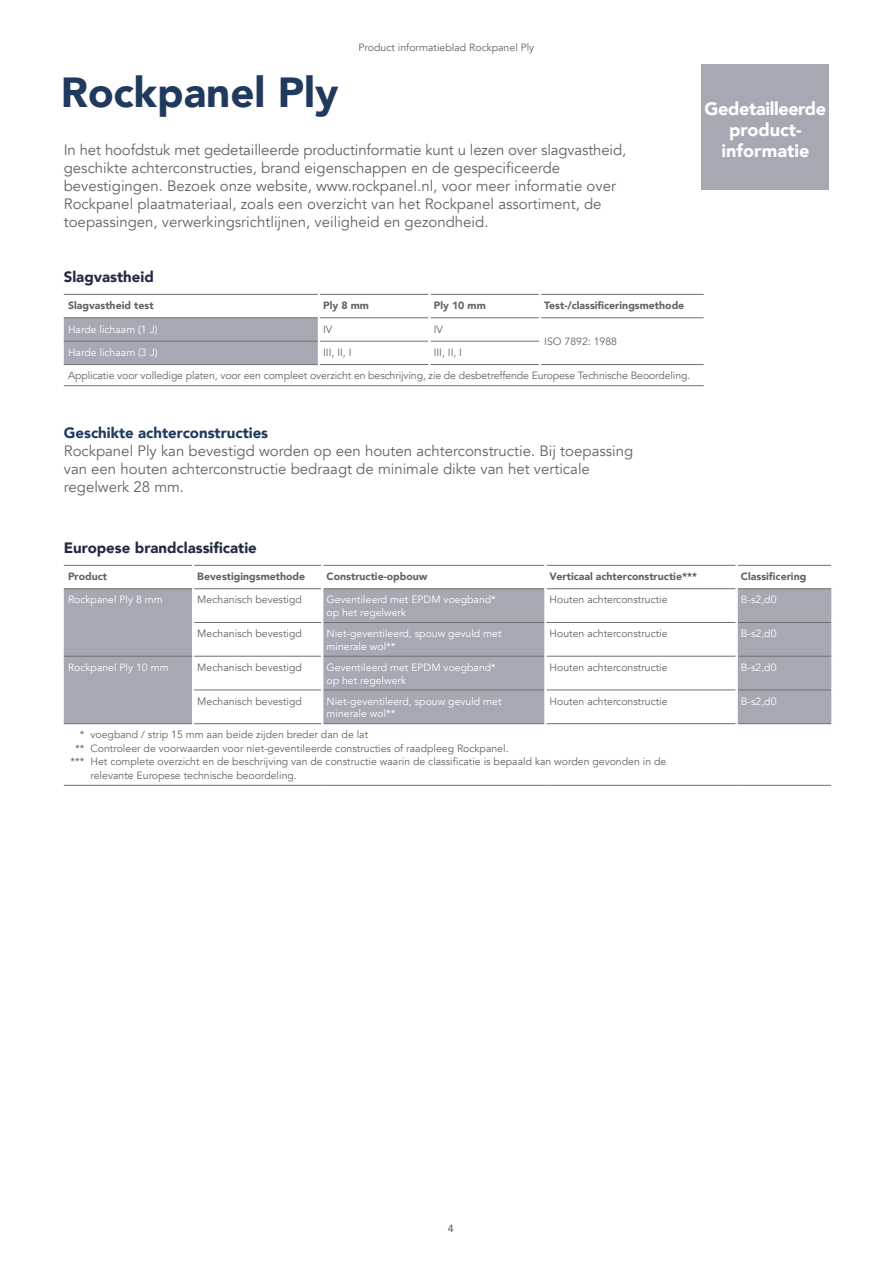
<style>
.page{position:relative;width:893px;height:1263px;background:#fff}
.page>*{position:absolute;margin:0;border:0;box-sizing:border-box;transform-origin:0 0}
.t1{font:900 42px "Avenir";color:#203a5d}
.t2{font:900 18px/21px "Avenir";letter-spacing:-.01em;color:#fff;text-align:center}
.t3{font:15px/18px "Avenir";color:#646363}
.t4{font:900 15px "Avenir";color:#222944}
.t5{font:900 15px "Avenir";color:#203a5d}
.t6{font:10.5px "Avenir";color:#646363}
.t7{font:10.5px/12.6px "Avenir";color:#fff}
.t8{font:900 10.5px "Avenir";color:#646363}
.t9{font:500 10.5px "Avenir";color:#646363}
</style>
<div class="page">
<div style="left:702px;top:64px;width:127px;height:125px;background:#a6a9b4"></div>
<div style="left:64px;top:318px;width:254px;height:46px;background:#a6a9b4"></div>
<hr style="left:64px;top:294px;width:254px;height:1px;background:#706f6f">
<hr style="left:320px;top:294px;width:108px;height:1px;background:#706f6f">
<hr style="left:431px;top:294px;width:108px;height:1px;background:#706f6f">
<hr style="left:541px;top:294px;width:163px;height:1px;background:#706f6f">
<hr style="left:64px;top:317px;width:254px;height:1px;background:#706f6f">
<hr style="left:320px;top:317px;width:108px;height:1px;background:#706f6f">
<hr style="left:431px;top:317px;width:108px;height:1px;background:#706f6f">
<hr style="left:541px;top:317px;width:163px;height:1px;background:#706f6f">
<hr style="left:64px;top:341px;width:254px;height:1px;background:#706f6f">
<hr style="left:320px;top:341px;width:108px;height:1px;background:#706f6f">
<hr style="left:431px;top:341px;width:108px;height:1px;background:#706f6f">
<hr style="left:64px;top:364px;width:254px;height:1px;background:#706f6f">
<hr style="left:64px;top:385px;width:255px;height:1px;background:#706f6f">
<hr style="left:319px;top:385px;width:110px;height:1px;background:#706f6f">
<hr style="left:429px;top:385px;width:111px;height:1px;background:#706f6f">
<hr style="left:540px;top:385px;width:164px;height:1px;background:#706f6f">
<hr style="left:320px;top:364px;width:108px;height:1px;background:#706f6f">
<hr style="left:431px;top:364px;width:108px;height:1px;background:#706f6f">
<hr style="left:541px;top:364px;width:163px;height:1px;background:#706f6f">
<svg style="left:64px;top:589px;width:767px;height:134px;fill:#a6a9b4"></svg>
<hr style="left:64px;top:565px;width:128px;height:1px;background:#706f6f">
<hr style="left:194px;top:565px;width:127px;height:1px;background:#706f6f">
<hr style="left:323px;top:565px;width:221px;height:1px;background:#706f6f">
<hr style="left:546px;top:565px;width:190px;height:1px;background:#706f6f">
<hr style="left:738px;top:565px;width:93px;height:1px;background:#706f6f">
<hr style="left:64px;top:588px;width:128px;height:1px;background:#706f6f">
<hr style="left:323px;top:588px;width:221px;height:1px;background:#706f6f">
<hr style="left:738px;top:588px;width:93px;height:1px;background:#706f6f">
<hr style="left:64px;top:656px;width:128px;height:1px;background:#706f6f">
<hr style="left:323px;top:656px;width:221px;height:1px;background:#706f6f">
<hr style="left:194px;top:588px;width:127px;height:1px;background:#706f6f">
<hr style="left:546px;top:588px;width:190px;height:1px;background:#706f6f">
<hr style="left:323px;top:622px;width:221px;height:1px;background:#706f6f">
<hr style="left:738px;top:622px;width:93px;height:1px;background:#706f6f">
<hr style="left:323px;top:690px;width:221px;height:1px;background:#706f6f">
<hr style="left:194px;top:656px;width:127px;height:1px;background:#706f6f">
<hr style="left:546px;top:656px;width:190px;height:1px;background:#706f6f">
<hr style="left:194px;top:622px;width:127px;height:1px;background:#706f6f">
<hr style="left:546px;top:622px;width:190px;height:1px;background:#706f6f">
<hr style="left:194px;top:690px;width:127px;height:1px;background:#706f6f">
<hr style="left:546px;top:690px;width:190px;height:1px;background:#706f6f">
<hr style="left:194px;top:723px;width:127px;height:1px;background:#706f6f">
<hr style="left:546px;top:723px;width:190px;height:1px;background:#706f6f">
<hr style="left:323px;top:723px;width:221px;height:1px;background:#706f6f">
<hr style="left:738px;top:656px;width:93px;height:1px;background:#706f6f">
<hr style="left:738px;top:690px;width:93px;height:1px;background:#706f6f">
<hr style="left:64px;top:723px;width:128px;height:1px;background:#706f6f">
<hr style="left:738px;top:723px;width:93px;height:1px;background:#706f6f">
<hr style="left:64px;top:785px;width:129px;height:1px;background:#706f6f">
<hr style="left:193px;top:785px;width:129px;height:1px;background:#706f6f">
<hr style="left:322px;top:785px;width:223px;height:1px;background:#706f6f">
<hr style="left:545px;top:785px;width:192px;height:1px;background:#706f6f">
<hr style="left:737px;top:785px;width:94px;height:1px;background:#706f6f">
<hr style="left:192px;top:589px;width:2px;height:33px;background:#fff">
<hr style="left:321px;top:589px;width:2px;height:33px;background:#fff">
<hr style="left:544px;top:589px;width:2px;height:33px;background:#fff">
<hr style="left:736px;top:589px;width:2px;height:33px;background:#fff">
<hr style="left:192px;top:622px;width:2px;height:34px;background:#fff">
<hr style="left:321px;top:622px;width:2px;height:34px;background:#fff">
<hr style="left:544px;top:622px;width:2px;height:34px;background:#fff">
<hr style="left:736px;top:622px;width:2px;height:34px;background:#fff">
<hr style="left:192px;top:656px;width:2px;height:34px;background:#fff">
<hr style="left:321px;top:656px;width:2px;height:34px;background:#fff">
<hr style="left:544px;top:656px;width:2px;height:34px;background:#fff">
<hr style="left:192px;top:690px;width:2px;height:34px;background:#fff">
<hr style="left:321px;top:690px;width:2px;height:34px;background:#fff">
<hr style="left:544px;top:690px;width:2px;height:34px;background:#fff">
<hr style="left:736px;top:656px;width:2px;height:34px;background:#fff">
<hr style="left:736px;top:690px;width:2px;height:34px;background:#fff">
<h1 class="t1" style="left:61px;top:56px;width:279px">Rockpanel Ply</h1>
<p class="t6" style="left:359px;top:41px;width:177px">Product informatieblad Rockpanel Ply</p>
<h2 class="t2" style="left:705px;top:97px;width:123px">Gedetailleerde product-</h2>
<h3 class="t3" style="left:64px;top:141px;width:564px">In het hoofdstuk met gedetailleerde productinformatie kunt u lezen over slagvastheid,</h3>
<h2 class="t2" style="left:721px;top:139px;width:89px">informatie</h2>
<p class="t3" style="left:64px;top:159px;width:554px">geschikte achterconstructies, brand eigenschappen en de gespecificeerde bevestigingen. Bezoek onze website, www.rockpanel.nl, voor meer informatie over Rockpanel plaatmateriaal, zoals een overzicht van het Rockpanel assortiment, de toepassingen, verwerkingsrichtlijnen, veiligheid en gezondheid.</p>
<h3 class="t4" style="left:64px;top:264px;width:92px">Slagvastheid</h3>
<p class="t8" style="left:68px;top:296px;width:87px">Slagvastheid test</p>
<p class="t8" style="left:323px;top:296px;width:47px">Ply 8 mm</p>
<p class="t8" style="left:434px;top:296px;width:54px">Ply 10 mm</p>
<p class="t8" style="left:544px;top:296px;width:142px">Test-/classificeringsmethode</p>
<p class="t7" style="left:68px;top:323px;width:91px">Harde lichaam (1 J)</p>
<p class="t6" style="left:323px;top:323px;width:11px">IV</p>
<p class="t6" style="left:434px;top:323px;width:11px">IV</p>
<p class="t6" style="left:544px;top:335px;width:74px">ISO 7892: 1988</p>
<p class="t7" style="left:68px;top:346px;width:91px">Harde lichaam (3 J)</p>
<p class="t6" style="left:323px;top:346px;width:30px">III, II, I</p>
<p class="t6" style="left:434px;top:346px;width:30px">III, II, I</p>
<p class="t6" style="left:68px;top:369px;width:624px">Applicatie voor volledige platen, voor een compleet overzicht en beschrijving, zie de desbetreffende Europese Technische Beoordeling.</p>
<h3 class="t5" style="left:64px;top:420px;width:206px">Geschikte achterconstructies</h3>
<h3 class="t3" style="left:64px;top:442px;width:571px">Rockpanel Ply kan bevestigd worden op een houten achterconstructie. Bij toepassing van een houten achterconstructie bedraagt de minimale dikte van het verticale regelwerk 28 mm.</h3>
<h3 class="t4" style="left:64px;top:534px;width:195px">Europese brandclassificatie</h3>
<p class="t8" style="left:68px;top:567px;width:41px">Product</p>
<p class="t8" style="left:197px;top:567px;width:109px">Bevestigingsmethode</p>
<p class="t8" style="left:327px;top:567px;width:103px">Constructie-opbouw</p>
<p class="t8" style="left:550px;top:567px;width:149px">Verticaal achterconstructie***</p>
<p class="t8" style="left:741px;top:567px;width:67px">Classificering</p>
<p class="t7" style="left:68px;top:594px;width:96px">Rockpanel Ply 8 mm</p>
<p class="t6" style="left:197px;top:594px;width:106px">Mechanisch bevestigd</p>
<p class="t7" style="left:327px;top:594px;width:171px">Geventileerd met EPDM voegband* op het regelwerk</p>
<p class="t6" style="left:550px;top:594px;width:120px">Houten achterconstructie</p>
<p class="t7" style="left:741px;top:594px;width:37px">B-s2,d0</p>
<p class="t6" style="left:197px;top:627px;width:106px">Mechanisch bevestigd</p>
<p class="t7" style="left:327px;top:627px;width:176px">Niet-geventileerd, spouw gevuld met minerale wol**</p>
<p class="t6" style="left:550px;top:627px;width:120px">Houten achterconstructie</p>
<p class="t7" style="left:741px;top:627px;width:37px">B-s2,d0</p>
<p class="t7" style="left:68px;top:661px;width:102px">Rockpanel Ply 10 mm</p>
<p class="t6" style="left:197px;top:661px;width:106px">Mechanisch bevestigd</p>
<p class="t7" style="left:327px;top:661px;width:171px">Geventileerd met EPDM voegband* op het regelwerk</p>
<p class="t6" style="left:550px;top:661px;width:120px">Houten achterconstructie</p>
<p class="t7" style="left:741px;top:661px;width:37px">B-s2,d0</p>
<p class="t6" style="left:197px;top:695px;width:106px">Mechanisch bevestigd</p>
<p class="t7" style="left:327px;top:695px;width:176px">Niet-geventileerd, spouw gevuld met minerale wol**</p>
<p class="t6" style="left:550px;top:695px;width:120px">Houten achterconstructie</p>
<p class="t7" style="left:741px;top:695px;width:37px">B-s2,d0</p>
<p class="t6" style="left:80px;top:728px;width:290px">* voegband / strip 15 mm aan beide zijden breder dan de lat</p>
<p class="t6" style="left:75px;top:742px;width:435px">** Controleer de voorwaarden voor niet-geventileerde constructies of raadpleeg Rockpanel.</p>
<p class="t6" style="left:71px;top:755px;width:597px">*** Het complete overzicht en de beschrijving van de constructie waarin de classificatie is bepaald kan worden gevonden in de</p>
<p class="t6" style="left:91px;top:769px;width:208px">relevante Europese technische beoordeling.</p>
<p class="t9" style="left:448px;top:1219px;width:7px">4</p>
</div>
